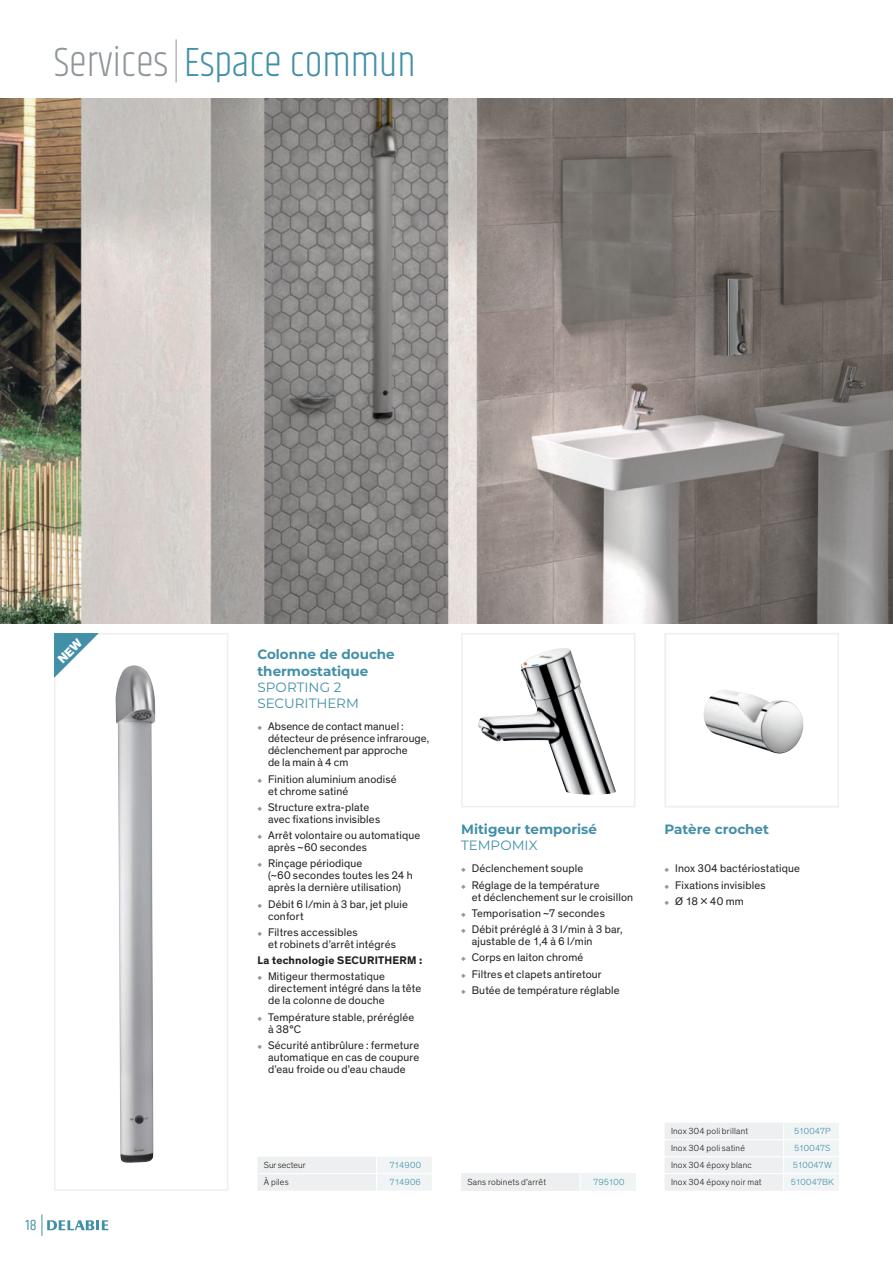
<style>
.page{position:relative;width:893px;height:1263px;background:#fff}
.page>*{position:absolute;margin:0;border:0;box-sizing:border-box;transform-origin:0 0}
.t1{font:300 42.15px "Khand";color:#428fa8;scale:.96 1}
.t2{font:15px "Khand";color:#428fa8}
.t3{font:700 13.5px/16.2px "Montserrat";color:#428fa8}
.t4{font:13.5px/16.2px "Montserrat";letter-spacing:.005em;color:#428fa8}
.t5{font:11.25px/12px "Theinhardt";letter-spacing:.015em;color:#231f20}
.t6{font:700 11.25px "Theinhardt";letter-spacing:.02em;color:#231f20}
.t7{font:300 9px "Theinhardt";letter-spacing:.02em;color:#231f20}
.t8{font:300 9px "Theinhardt";color:#428fa8}
.s1{color:#8f9598}
</style>
<div class="page">
<img style="left:0;top:98px;width:893px;height:525px">
<img style="left:116px;top:665px;width:39px;height:498px">
<div style="left:54px;top:633px;width:174px;height:558px;border:1px solid #edeff0"></div>
<img style="left:478px;top:648px;width:138px;height:147px">
<div style="left:461px;top:633px;width:174px;height:174px;border:1px solid #edeff0"></div>
<img style="left:703px;top:690px;width:101px;height:64px">
<div style="left:665px;top:633px;width:174px;height:174px;border:1px solid #edeff0"></div>
<svg style="left:42px;top:1214px;width:66px;height:22px"></svg>
<hr style="left:176px;top:39px;width:1px;height:43px;background:#8f9598">
<div style="left:257px;top:1157px;width:175px;height:34px;background:#edeff0"></div>
<div style="left:461px;top:1174px;width:119px;height:17px;background:#edeff0"></div>
<div style="left:580px;top:1174px;width:55px;height:17px;background:#f1f4f4"></div>
<div style="left:665px;top:1123px;width:174px;height:68px;background:#edeff0"></div>
<svg style="left:54px;top:633px;width:45px;height:45px"></svg>
<h1 class="t1" style="left:54px;top:44px;width:378px"><span class="s1">Services</span> Espace commun</h1>
<h2 class="t2" style="left:26px;top:1216px;width:12px">18</h2>
<p class="t3" style="left:257px;top:647px;width:139px">Colonne de douche thermostatique</p>
<p class="t4" style="left:257px;top:680px;width:103px">SPORTING 2<br>SECURITHERM</p>
<p class="t5" style="left:268px;top:720px;width:163px">Absence de contact manuel : détecteur de présence infrarouge, déclenchement par approche<br>de la main à 4 cm</p>
<p class="t5" style="left:268px;top:773px;width:130px">Finition aluminium anodisé et chrome satiné</p>
<p class="t5" style="left:268px;top:801px;width:114px">Structure extra-plate avec fixations invisibles</p>
<p class="t5" style="left:268px;top:829px;width:154px">Arrêt volontaire ou automatique après ~60 secondes</p>
<p class="t5" style="left:268px;top:857px;width:146px">Rinçage périodique<br>(~60 secondes toutes les 24 h après la dernière utilisation)</p>
<p class="t5" style="left:268px;top:898px;width:141px">Débit 6 l/min à 3 bar, jet pluie confort</p>
<p class="t5" style="left:268px;top:926px;width:130px">Filtres accessibles<br>et robinets d’arrêt intégrés</p>
<p class="t6" style="left:257px;top:954px;width:167px">La technologie SECURITHERM :</p>
<p class="t5" style="left:268px;top:970px;width:155px">Mitigeur thermostatique directement intégré dans la tête de la colonne de douche</p>
<p class="t5" style="left:268px;top:1011px;width:148px">Température stable, préréglée à 38°C</p>
<p class="t5" style="left:268px;top:1039px;width:153px;text-align:justify">Sécurité antibrûlure : fermeture automatique en cas de coupure d’eau froide ou d’eau chaude</p>
<p class="t3" style="left:461px;top:821px;width:137px">Mitigeur temporisé</p>
<p class="t4" style="left:461px;top:838px;width:78px">TEMPOMIX</p>
<p class="t5" style="left:472px;top:860px;width:129px;line-height:16.2px">Déclenchement souple<br>Réglage de la température</p>
<p class="t5" style="left:472px;top:888px;width:163px;line-height:16.2px">et déclenchement sur le croisillon<br>Temporisation ~7 secondes<br>Débit préréglé à 3 l/min à 3 bar,</p>
<p class="t5" style="left:472px;top:933px;width:149px;line-height:16.2px">ajustable de 1,4 à 6 l/min<br>Corps en laiton chromé<br>Filtres et clapets antiretour<br>Butée de température réglable</p>
<p class="t7" style="left:264px;top:1160px;width:43px">Sur secteur</p>
<p class="t8" style="left:389px;top:1160px;width:33px">714900</p>
<p class="t7" style="left:264px;top:1177px;width:26px">À piles</p>
<p class="t8" style="left:389px;top:1177px;width:33px">714906</p>
<p class="t7" style="left:467px;top:1177px;width:80px">Sans robinets d’arrêt</p>
<p class="t8" style="left:593px;top:1177px;width:33px">795100</p>
<p class="t3" style="left:665px;top:821px;width:106px">Patère crochet</p>
<p class="t5" style="left:675px;top:860px;width:126px;line-height:16.2px">Inox 304 bactériostatique<br>Fixations invisibles<br>Ø 18 × 40 mm</p>
<p class="t7" style="left:671px;top:1126px;width:79px">Inox 304 poli brillant</p>
<p class="t8" style="left:794px;top:1126px;width:38px">510047P</p>
<p class="t7" style="left:671px;top:1143px;width:75px">Inox 304 poli satiné</p>
<p class="t8" style="left:794px;top:1143px;width:38px">510047S</p>
<p class="t7" style="left:671px;top:1160px;width:82px">Inox 304 époxy blanc</p>
<p class="t8" style="left:793px;top:1160px;width:41px">510047W</p>
<p class="t7" style="left:671px;top:1177px;width:92px">Inox 304 époxy noir mat</p>
<p class="t8" style="left:791px;top:1177px;width:44px">510047BK</p>
</div>
